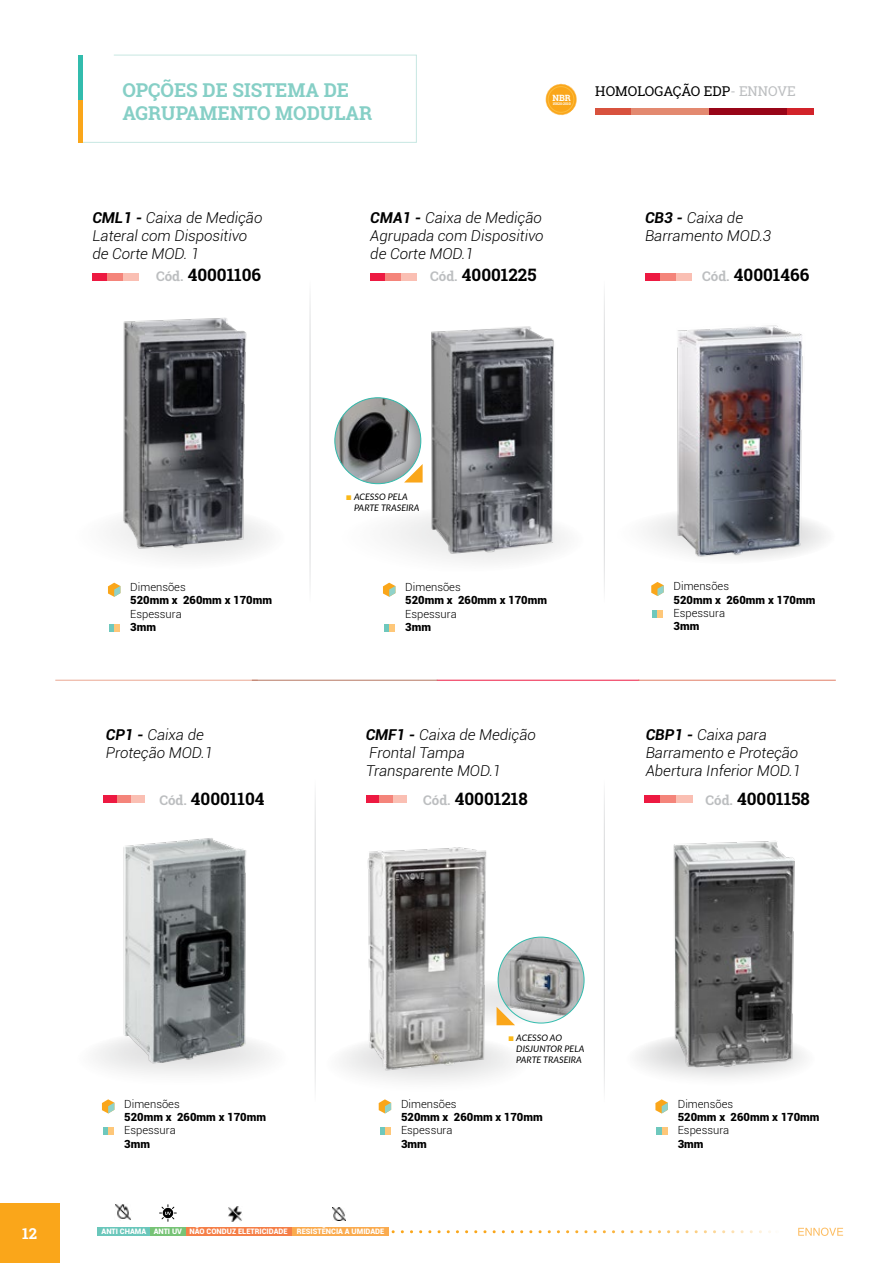
<style>
.page{position:relative;width:894px;height:1263px;background:#fff}
.page>*{position:absolute;margin:0;border:0;box-sizing:border-box;transform-origin:0 0}
.t1{font:700 19.05px/23px "Roboto Slab";color:#86cfc6}
.t2{font:700 17.1px "Roboto Slab";color:#000}
.t3{font:italic 300 15px/18px "Roboto";color:#000}
.t4{font:700 15px "Roboto Slab";color:#fff}
.t5{font:13.5px "Roboto Slab";color:#000}
.t6{font:900 11.25px "Roboto";color:#000}
.t7{font:300 11.25px "Roboto";color:#000}
.t8{font:italic 9px/10.8px "Lato";color:#000}
.t9{font:700 8.55px "Roboto Slab";color:#fff}
.t10{font:900 7.5px "Roboto";color:#fff}
.t11{font:700 3.6px "Roboto Slab";color:#fff}
.s1{color:#bcbec0}
.s2{font-weight:700}
.s3{font-size:13.35px;color:#bcbec0}
.s4{font-family:"Arial";font-size:10.05px;color:#fab819}
</style>
<div class="page">
<div style="left:630px;top:108px;width:78px;height:7px;background:#e38970"></div>
<div style="left:708px;top:108px;width:78px;height:7px;background:#980518"></div>
<div style="left:786px;top:108px;width:27px;height:7px;background:#d2232a"></div>
<div style="left:595px;top:108px;width:35px;height:7px;background:#d8523e"></div>
<hr style="left:55px;top:680px;width:203px;height:1px;background:#eaa892">
<hr style="left:436px;top:680px;width:203px;height:1px;background:#ed1941">
<hr style="left:252px;top:680px;width:185px;height:1px;background:#b57662">
<hr style="left:638px;top:680px;width:197px;height:1px;background:#e17e65">
<svg style="left:78px;top:54px;width:339px;height:89px"></svg>
<div style="left:78px;top:98px;width:5px;height:44px;background:#faa61a"></div>
<div style="left:78px;top:55px;width:5px;height:44px;background:#32bcad"></div>
<div style="left:652px;top:610px;width:5px;height:8px;background:#6ec8bd"></div>
<div style="left:657px;top:610px;width:5px;height:8px;background:#fec779"></div>
<svg style="left:651px;top:582px;width:12px;height:14px"></svg>
<div style="left:613px;top:508px;width:223px;height:56px;background:#fafafa;border-radius:50%"></div>
<hr style="left:309px;top:279px;width:1px;height:324px;background:#afb1b4">
<hr style="left:603px;top:279px;width:1px;height:324px;background:#afb1b4">
<hr style="left:315px;top:779px;width:1px;height:323px;background:#afb1b4">
<hr style="left:603px;top:779px;width:1px;height:323px;background:#afb1b4">
<div style="left:644px;top:795px;width:16px;height:8px;background:#ed1941"></div>
<div style="left:660px;top:795px;width:16px;height:8px;background:#f4847a"></div>
<div style="left:676px;top:795px;width:16px;height:8px;background:#fabfb3"></div>
<svg style="left:625px;top:1032px;width:190px;height:55px"></svg>
<img style="left:638px;top:841px;width:171px;height:229px">
<div style="left:656px;top:1127px;width:5px;height:8px;background:#6ec8bd"></div>
<div style="left:661px;top:1127px;width:6px;height:8px;background:#fec779"></div>
<svg style="left:655px;top:1099px;width:12px;height:14px"></svg>
<svg style="left:545px;top:83px;width:32px;height:33px"></svg>
<div style="left:547px;top:86px;width:27px;height:27px;border:1px solid #fff89f;border-radius:50%"></div>
<div style="left:334px;top:508px;width:251px;height:64px;background:#fafafa;border-radius:50%"></div>
<img style="left:416px;top:326px;width:139px;height:230px">
<div style="left:384px;top:624px;width:5px;height:8px;background:#6ec8bd"></div>
<div style="left:389px;top:624px;width:5px;height:8px;background:#fec779"></div>
<svg style="left:383px;top:582px;width:12px;height:15px"></svg>
<div style="left:325px;top:1033px;width:204px;height:62px;background:#fafafa;border-radius:50%"></div>
<div style="left:103px;top:1127px;width:5px;height:8px;background:#6ec8bd"></div>
<div style="left:108px;top:1127px;width:6px;height:8px;background:#fec779"></div>
<svg style="left:102px;top:1105px;width:12px;height:8px"></svg>
<div style="left:380px;top:1127px;width:5px;height:8px;background:#6ec8bd"></div>
<div style="left:385px;top:1127px;width:5px;height:8px;background:#fec779"></div>
<svg style="left:378px;top:1099px;width:13px;height:14px"></svg>
<img style="left:95px;top:838px;width:175px;height:267px">
<img style="left:350px;top:847px;width:162px;height:230px">
<svg style="left:496px;top:1006px;width:19px;height:19px"></svg>
<img style="left:498px;top:937px;width:86px;height:86px;border-radius:43px">
<div style="left:366px;top:795px;width:13px;height:8px;background:#ed1941"></div>
<div style="left:379px;top:795px;width:14px;height:8px;background:#f4847a"></div>
<div style="left:393px;top:795px;width:13px;height:8px;background:#fabfb3"></div>
<div style="left:103px;top:795px;width:14px;height:8px;background:#ed1941"></div>
<div style="left:117px;top:795px;width:14px;height:8px;background:#f4847a"></div>
<div style="left:131px;top:795px;width:13px;height:8px;background:#fabfb3"></div>
<div style="left:370px;top:273px;width:15px;height:8px;background:#ed1941"></div>
<div style="left:385px;top:273px;width:16px;height:8px;background:#f4847a"></div>
<div style="left:401px;top:273px;width:15px;height:8px;background:#fabfb3"></div>
<div style="left:92px;top:273px;width:16px;height:8px;background:#ed1941"></div>
<div style="left:108px;top:273px;width:15px;height:8px;background:#f4847a"></div>
<div style="left:123px;top:273px;width:15px;height:8px;background:#fabfb3"></div>
<div style="left:644px;top:273px;width:16px;height:8px;background:#ed1941"></div>
<div style="left:660px;top:273px;width:15px;height:8px;background:#f4847a"></div>
<div style="left:675px;top:273px;width:16px;height:8px;background:#fabfb3"></div>
<div style="left:109px;top:624px;width:5px;height:8px;background:#6ec8bd"></div>
<div style="left:114px;top:624px;width:6px;height:8px;background:#fec779"></div>
<svg style="left:108px;top:582px;width:12px;height:15px"></svg>
<div style="left:72px;top:506px;width:214px;height:64px;background:#fafafa;border-radius:50%"></div>
<img style="left:123px;top:317px;width:136px;height:238px">
<img style="left:336px;top:398px;width:84px;height:82px">
<svg style="left:404px;top:464px;width:18px;height:18px"></svg>
<img style="left:661px;top:325px;width:160px;height:232px">
<div style="left:0;top:1203px;width:60px;height:60px;background:#faa61a"></div>
<svg style="left:391px;top:1230px;width:380px;height:3px"></svg>
<svg style="left:798px;top:1227px;width:44px;height:8px"></svg>
<div style="left:97px;top:1227px;width:53px;height:8px;background:#6ac7bb"></div>
<div style="left:150px;top:1227px;width:36px;height:8px;background:#77c376"></div>
<div style="left:186px;top:1227px;width:106px;height:8px;background:#f57f48"></div>
<div style="left:292px;top:1227px;width:97px;height:8px;background:#faab4f"></div>
<img style="left:115px;top:1204px;width:16px;height:16px">
<img style="left:228px;top:1206px;width:14px;height:15px">
<svg style="left:332px;top:1207px;width:13px;height:13px"></svg>
<svg style="left:159px;top:1204px;width:18px;height:17px"></svg>
<p class="t1" style="left:122px;top:78px;width:251px">OPÇÕES DE SISTEMA DE<br>AGRUPAMENTO MODULAR</p>
<p class="t9" style="left:552px;top:92px;width:20px">NBR</p>
<p class="t11" style="left:552px;top:101px;width:19px">15820:2010</p>
<p class="t5" style="left:595px;top:82px;width:202px">HOMOLOGAÇÃO EDP<span class="s1">- ENNOVE</span></p>
<p class="t3" style="left:92px;top:208px;width:171px"><span class="s2">CML1 -</span> Caixa de Medição<br>Lateral com Dispositivo de Corte MOD. 1</p>
<p class="t2" style="left:156px;top:263px;width:107px"><span class="s3">Cód.</span> 40001106</p>
<p class="t3" style="left:370px;top:208px;width:175px"><span class="s2">CMA1 -</span> Caixa de Medição<br>Agrupada com Dispositivo de Corte MOD.1</p>
<p class="t2" style="left:430px;top:263px;width:108px"><span class="s3">Cód.</span> 40001225</p>
<p class="t3" style="left:644px;top:208px;width:128px"><span class="s2">CB3 -</span> Caixa de<br>Barramento MOD.3</p>
<p class="t2" style="left:702px;top:263px;width:108px"><span class="s3">Cód.</span> 40001466</p>
<p class="t7" style="left:130px;top:579px;width:57px">Dimensões</p>
<p class="t6" style="left:130px;top:592px;width:143px">520mm x 260mm x 170mm</p>
<p class="t7" style="left:130px;top:606px;width:53px">Espessura</p>
<p class="t6" style="left:130px;top:619px;width:27px">3mm</p>
<p class="t3" style="left:106px;top:725px;width:109px"><span class="s2">CP1 -</span> Caixa de<br>Proteção MOD.1</p>
<p class="t2" style="left:159px;top:786px;width:107px"><span class="s3">Cód.</span> 40001104</p>
<p class="t8" style="left:354px;top:491px;width:67px;text-indent:-8px"><span class="s4">■</span> ACESSO PELA<br>PARTE TRASEIRA</p>
<p class="t7" style="left:405px;top:579px;width:57px">Dimensões</p>
<p class="t6" style="left:405px;top:592px;width:143px">520mm x 260mm x 170mm</p>
<p class="t7" style="left:405px;top:606px;width:53px">Espessura</p>
<p class="t6" style="left:405px;top:619px;width:27px">3mm</p>
<p class="t3" style="left:365px;top:725px;width:171px"><span class="s2">CMF1 -</span> Caixa de Medição<br>Frontal Tampa<br>Transparente MOD.1</p>
<p class="t2" style="left:423px;top:786px;width:106px"><span class="s3">Cód.</span> 40001218</p>
<p class="t7" style="left:673px;top:578px;width:57px">Dimensões</p>
<p class="t6" style="left:673px;top:591px;width:143px">520mm x 260mm x 170mm</p>
<p class="t7" style="left:673px;top:605px;width:53px">Espessura</p>
<p class="t6" style="left:673px;top:618px;width:27px">3mm</p>
<p class="t3" style="left:645px;top:725px;width:157px"><span class="s2">CBP1 -</span> Caixa para<br>Barramento e Proteção<br>Abertura Inferior MOD.1</p>
<p class="t2" style="left:705px;top:786px;width:106px"><span class="s3">Cód.</span> 40001158</p>
<p class="t7" style="left:124px;top:1095px;width:57px">Dimensões</p>
<p class="t6" style="left:124px;top:1109px;width:143px">520mm x 260mm x 170mm</p>
<p class="t7" style="left:124px;top:1122px;width:53px">Espessura</p>
<p class="t6" style="left:124px;top:1135px;width:27px">3mm</p>
<p class="t8" style="left:516px;top:1032px;width:70px;text-indent:-8px"><span class="s4">■</span> ACESSO AO<br>DISJUNTOR PELA<br>PARTE TRASEIRA</p>
<p class="t7" style="left:401px;top:1095px;width:57px">Dimensões</p>
<p class="t6" style="left:401px;top:1109px;width:143px">520mm x 260mm x 170mm</p>
<p class="t7" style="left:401px;top:1122px;width:53px">Espessura</p>
<p class="t6" style="left:401px;top:1135px;width:27px">3mm</p>
<p class="t4" style="left:22px;top:1223px;width:16px">12</p>
<p class="t10" style="left:101px;top:1226px;width:284px">ANTI CHAMA ANTI UV NÃO CONDUZ ELETRICIDADE RESISTÊNCIA A UMIDADE</p>
<p class="t7" style="left:677px;top:1095px;width:57px">Dimensões</p>
<p class="t6" style="left:677px;top:1109px;width:143px">520mm x 260mm x 170mm</p>
<p class="t7" style="left:677px;top:1122px;width:53px">Espessura</p>
<p class="t6" style="left:677px;top:1135px;width:27px">3mm</p>
</div>
